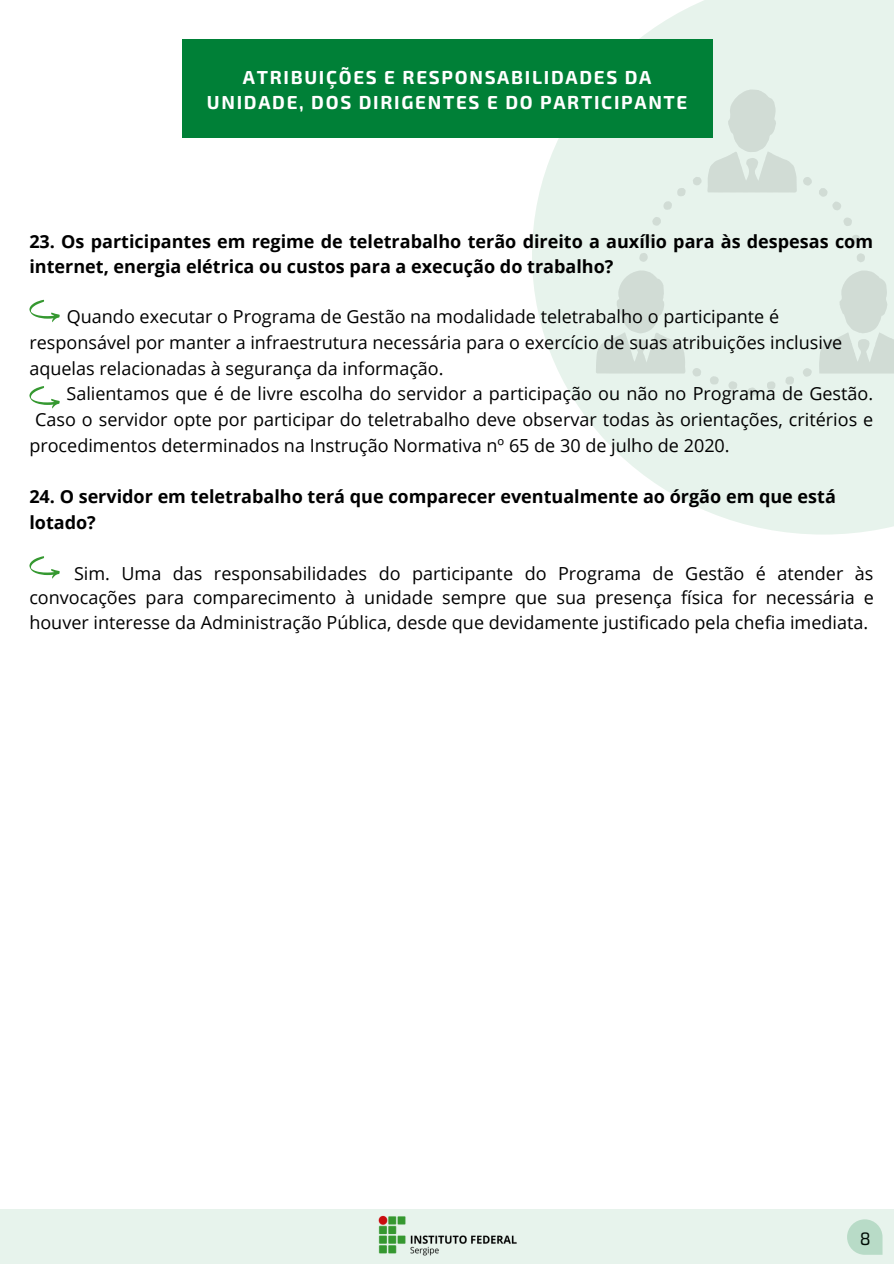
<style>
.page{position:relative;width:894px;height:1264px;background:#fff}
.page>*{position:absolute;margin:0;border:0;box-sizing:border-box;transform-origin:0 0}
.t1{font:700 18.75px/24.3px "Exo 2";letter-spacing:.09em;color:#fff;text-align:center}
.t2{font:18px/26px "Open Sans";color:#000}
.t3{font:700 18px/24.8px "Open Sans";color:#000}
.t4{font:18px "Exo 2";color:#000}
</style>
<div class="page">
<svg style="left:532px;top:0;width:361px;height:534px;fill:#e7f3ec"></svg>
<svg style="left:818px;top:270px;width:75px;height:103px;background:#d9e5de"></svg>
<svg style="left:595px;top:270px;width:90px;height:104px;background:#dbe6df"></svg>
<svg style="left:639px;top:253px;width:9px;height:9px"></svg>
<svg style="left:842px;top:217px;width:9px;height:9px"></svg>
<svg style="left:709px;top:375px;width:9px;height:10px"></svg>
<svg style="left:801px;top:367px;width:10px;height:10px"></svg>
<svg style="left:707px;top:89px;width:105px;height:104px;background:#dae6df"></svg>
<svg style="left:747px;top:387px;width:9px;height:9px"></svg>
<svg style="left:643px;top:234px;width:10px;height:10px"></svg>
<svg style="left:818px;top:188px;width:23px;height:22px"></svg>
<svg style="left:663px;top:187px;width:23px;height:23px"></svg>
<svg style="left:850px;top:234px;width:10px;height:10px"></svg>
<svg style="left:692px;top:177px;width:9px;height:9px"></svg>
<svg style="left:855px;top:253px;width:9px;height:9px"></svg>
<svg style="left:727px;top:381px;width:10px;height:8px"></svg>
<svg style="left:652px;top:217px;width:9px;height:9px"></svg>
<svg style="left:784px;top:376px;width:10px;height:9px"></svg>
<svg style="left:765px;top:381px;width:10px;height:9px"></svg>
<svg style="left:691px;top:367px;width:10px;height:9px"></svg>
<div style="left:182px;top:40px;width:530px;height:98px;background:#008037"></div>
<svg style="left:29px;top:300px;width:31px;height:22px"></svg>
<svg style="left:29px;top:556px;width:31px;height:22px"></svg>
<div style="left:0;top:1209px;width:893px;height:54px;background:#e7f3ec"></div>
<img style="left:378px;top:1215px;width:139px;height:40px">
<svg style="left:29px;top:386px;width:31px;height:22px"></svg>
<p class="t1" style="left:207px;top:64px;width:482px">ATRIBUIÇÕES E RESPONSABILIDADES DA<br>UNIDADE, DOS DIRIGENTES E DO PARTICIPANTE</p>
<p class="t3" style="left:29px;top:229px;width:845px">23. Os participantes em regime de teletrabalho terão direito a auxílio para às despesas com internet, energia elétrica ou custos para a execução do trabalho?</p>
<p class="t2" style="left:29px;top:303px;width:814px;text-indent:37px">Quando executar o Programa de Gestão na modalidade teletrabalho o participante é responsável por manter a infraestrutura necessária para o exercício de suas atribuições inclusive aquelas relacionadas à segurança da informação.</p>
<p class="t2" style="left:66px;top:380px;width:808px">Salientamos que é de livre escolha do servidor a participação ou não no Programa de Gestão.</p>
<p class="t2" style="left:35px;top:406px;width:839px">Caso o servidor opte por participar do teletrabalho deve observar todas às orientações, critérios e</p>
<p class="t2" style="left:29px;top:432px;width:701px">procedimentos determinados na Instrução Normativa nº 65 de 30 de julho de 2020.</p>
<p class="t3" style="left:29px;top:483px;width:807px;line-height:26px">24. O servidor em teletrabalho terá que comparecer eventualmente ao órgão em que está lotado?</p>
<p class="t2" style="left:29px;top:560px;width:846px;line-height:24.8px;text-align:justify;text-indent:45px">Sim. Uma das responsabilidades do participante do Programa de Gestão é atender às convocações para comparecimento à unidade sempre que sua presença física for necessária e houver interesse da Administração Pública, desde que devidamente justificado pela chefia imediata.</p>
<p class="t4" style="left:859px;top:1227px;width:12px">8</p>
</div>
